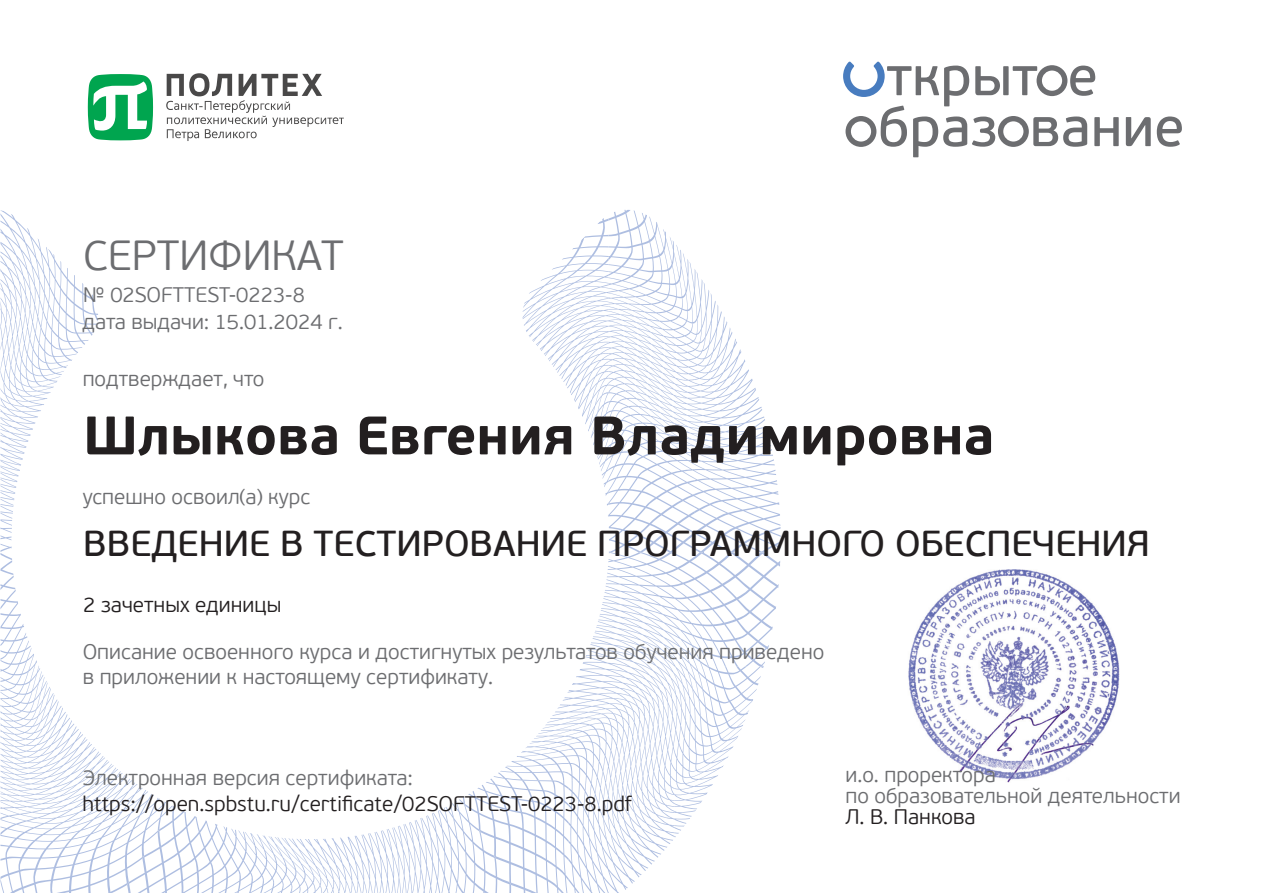
<style>
.page{position:relative;width:1263px;height:893px;background:#fff}
.page>*{position:absolute;margin:0;border:0;box-sizing:border-box;transform-origin:0 0}
.t1{font:700 54px "PF Beau Sans Pro";color:#231f20}
.t2{font:300 42px "PF Beau Sans Pro";color:#6c6d70}
.t3{font:36px "PF Beau Sans Pro Bbook";color:#231f20}
.t4{font:300 21px/25.2px "PF Beau Sans Pro";color:#6c6d70}
.t5{font:300 21px "PF Beau Sans Pro";color:#231f20}
</style>
<div class="page">
<svg style="left:524px;top:210px;width:245px;height:342px"></svg>
<svg style="left:0;top:210px;width:98px;height:342px"></svg>
<svg style="left:0;top:553px;width:160px;height:340px"></svg>
<svg style="left:127px;top:799px;width:336px;height:94px"></svg>
<svg style="left:463px;top:552px;width:317px;height:341px"></svg>
<svg style="left:490px;top:666px;width:274px;height:227px"></svg>
<svg style="left:843px;top:62px;width:276px;height:95px"></svg>
<svg style="left:1126px;top:117px;width:25px;height:29px"></svg>
<svg style="left:1157px;top:116px;width:25px;height:31px"></svg>
<svg style="left:166px;top:73px;width:178px;height:68px"></svg>
<svg style="left:88px;top:74px;width:65px;height:66px"></svg>
<img style="left:908px;top:570px;width:212px;height:213px">
<h2 class="t2" style="left:83px;top:231px;width:262px">СЕРТИФИКАТ</h2>
<p class="t4" style="left:83px;top:282px;width:223px">№ 02SOFTTEST-0223-8</p>
<p class="t4" style="left:82px;top:310px;width:262px">дата выдачи: 15.01.2024 г.</p>
<p class="t4" style="left:83px;top:366px;width:183px">подтверждает, что</p>
<h1 class="t1" style="left:83px;top:402px;width:913px">Шлыкова Евгения Владимировна</h1>
<p class="t4" style="left:83px;top:485px;width:229px">успешно освоил(а) курс</p>
<h3 class="t3" style="left:83px;top:522px;width:1068px">ВВЕДЕНИЕ В ТЕСТИРОВАНИЕ ПРОГРАММНОГО ОБЕСПЕЧЕНИЯ</h3>
<p class="t5" style="left:83px;top:593px;width:199px">2 зачетных единицы</p>
<p class="t4" style="left:83px;top:639px;width:743px">Описание освоенного курса и достигнутых результатов обучения приведено в приложении к настоящему сертификату.</p>
<p class="t4" style="left:83px;top:766px;width:332px">Электронная версия сертификата:</p>
<p class="t5" style="left:82px;top:792px;width:551px">https://open.spbstu.ru/certificate/02SOFTTEST-0223-8.pdf</p>
<p class="t4" style="left:845px;top:764px;width:337px;line-height:21px">и.о. проректора<br>по образовательной деятельности</p>
<p class="t5" style="left:845px;top:805px;width:132px">Л. В. Панкова</p>
</div>
